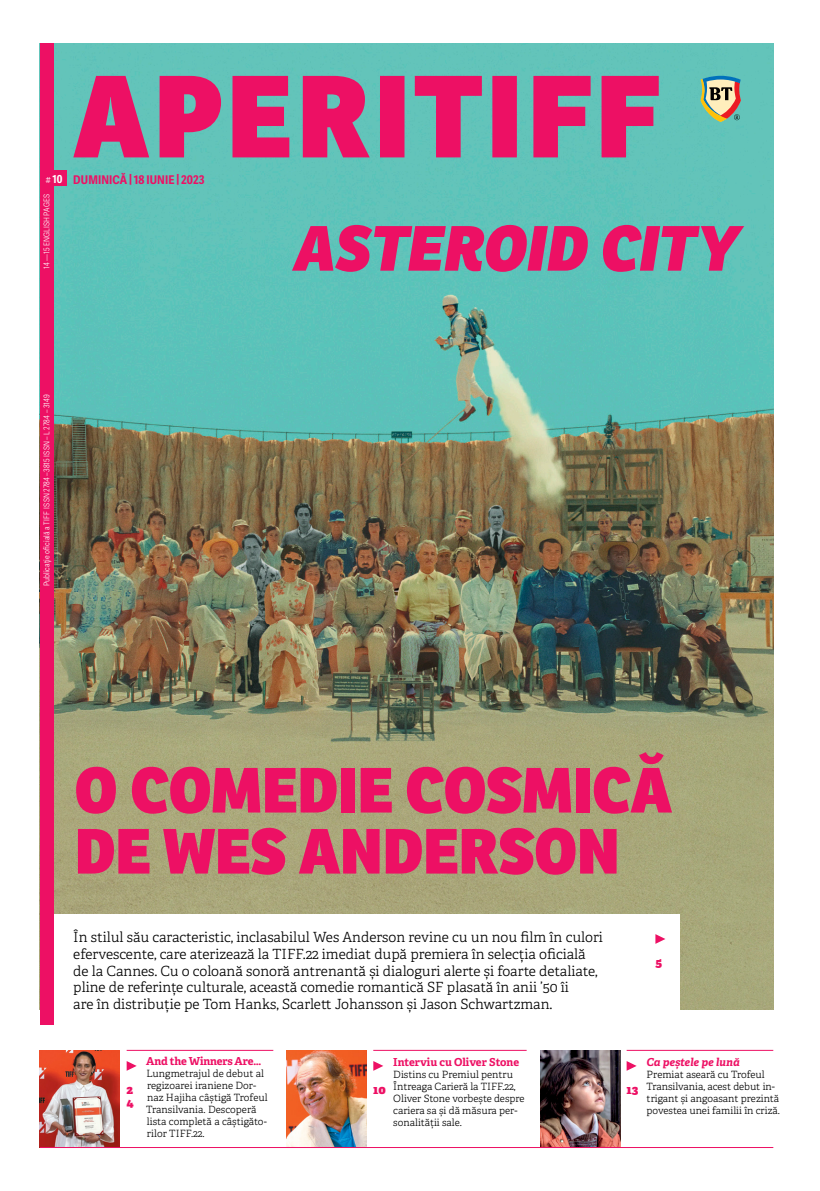
<style>
.page{position:relative;width:820px;height:1191px;background:#fff}
.page>*{position:absolute;margin:0;border:0;box-sizing:border-box;transform-origin:0 0}
.t1{font:800 62px/61px "Ronnia";letter-spacing:-.01em;color:#ed1064}
.t2{font:italic 800 62px "Ronnia";letter-spacing:-.01em;color:#ed1064}
.t3{font:300 14px/16.8px "Adelle";color:#000}
.t4{font:700 12px "Adelle Sans Cnd";letter-spacing:.01em;color:#ed1064}
.t5{font:800 12px/13.3px "Adelle";color:#ed1064}
.t6{font:700 11px "Adelle";letter-spacing:-.015em;color:#ed1064}
.t7{font:italic 700 11px "Adelle";color:#ed1064}
.t8{font:700 11px "Adelle Sans Cnd";color:#fff}
.t9{font:300 10px/12px "Adelle";color:#000}
.t10{font:8px "Adelle Sans Cnd Lt";letter-spacing:.01em;color:#fff}
.s1{font-family:"Adelle Sans Cnd Th";font-weight:400}
</style>
<div class="page">
<img style="left:53px;top:43px;width:720px;height:966px">
<img style="left:286px;top:1050px;width:80px;height:97px">
<img style="left:40px;top:1050px;width:80px;height:97px">
<img style="left:540px;top:1050px;width:79px;height:97px">
<div style="left:43px;top:914px;width:636px;height:111px;background:#fff"></div>
<hr style="left:127px;top:1050px;width:146px;height:1px;background:#ed1064">
<svg style="left:127px;top:1061px;width:10px;height:9px"></svg>
<hr style="left:373px;top:1050px;width:153px;height:1px;background:#ed1064">
<svg style="left:373px;top:1061px;width:10px;height:9px"></svg>
<svg style="left:626px;top:1061px;width:10px;height:9px"></svg>
<hr style="left:40px;top:1147px;width:733px;height:1px;background:#ed1064">
<hr style="left:626px;top:1050px;width:147px;height:1px;background:#ed1064">
<div style="left:40px;top:170px;width:26px;height:16px;background:#ed1064"></div>
<div style="left:40px;top:43px;width:13px;height:982px;background:#ed1064"></div>
<svg style="left:700px;top:76px;width:40px;height:46px"></svg>
<svg style="left:655px;top:934px;width:10px;height:10px"></svg>
<svg style="left:73px;top:76px;width:585px;height:81px;fill:#ed1064"></svg>
<p class="t8" style="left:45px;top:171px;width:18px"><span class="s1">#</span> 10</p>
<p class="t10" style="left:41px;top:269px;width:76px;rotate:-90deg">14—15 ENGLISH PAGES</p>
<p class="t4" style="left:73px;top:171px;width:133px">DUMINICĂ | 18 IUNIE | 2023</p>
<p class="t10" style="left:41px;top:586px;width:193px;rotate:-90deg">Publicaţie oficială a TIFF ISSN 2784 –3815 ISSN – L 2784 – 3149</p>
<h1 class="t2" style="left:295px;top:207px;width:446px">ASTEROID CITY</h1>
<h1 class="t1" style="left:74px;top:759px;width:598px">O COMEDIE COSMICĂ<br>DE WES ANDERSON</h1>
<p class="t3" style="left:73px;top:928px;width:531px">În stilul său caracteristic, inclasabilul Wes Anderson revine cu un nou film în culori efervescente, care aterizează la TIFF.22 imediat după premiera în selecția oficială de la Cannes. Cu o coloană sonoră antrenantă și dialoguri alerte și foarte detaliate, pline de referințe culturale, această comedie romantică SF plasată în anii ’50 îi<br>are în distribuție pe Tom Hanks, Scarlett Johansson și Jason Schwartzman.</p>
<p class="t5" style="left:655px;top:955px;width:8px">5</p>
<p class="t6" style="left:146px;top:1054px;width:116px">And the Winners Are…</p>
<p class="t9" style="left:146px;top:1068px;width:123px">Lungmetrajul de debut al regizoarei iraniene Dor&shy;naz Hajiha câștigă Trofeul<br>Transilvania. Descoperă lista completă a câștigăto&shy;rilor TIFF.22.</p>
<p class="t6" style="left:393px;top:1055px;width:127px">Interviu cu Oliver Stone</p>
<p class="t9" style="left:393px;top:1069px;width:133px">Distins cu Premiul pentru<br>Întreaga Carieră la TIFF.22,<br>Oliver Stone vorbește despre cariera sa și dă măsura per&shy;sonalității sale.</p>
<p class="t5" style="left:127px;top:1082px;width:9px">2<br>4</p>
<p class="t5" style="left:373px;top:1082px;width:14px">10</p>
<p class="t5" style="left:626px;top:1082px;width:13px">13</p>
<p class="t7" style="left:646px;top:1055px;width:94px">Ca peștele pe lună</p>
<p class="t9" style="left:646px;top:1069px;width:135px">Premiat aseară cu Trofeul<br>Transilvania, acest debut in&shy;trigant și angoasant prezintă povestea unei familii în criză.</p>
</div>
